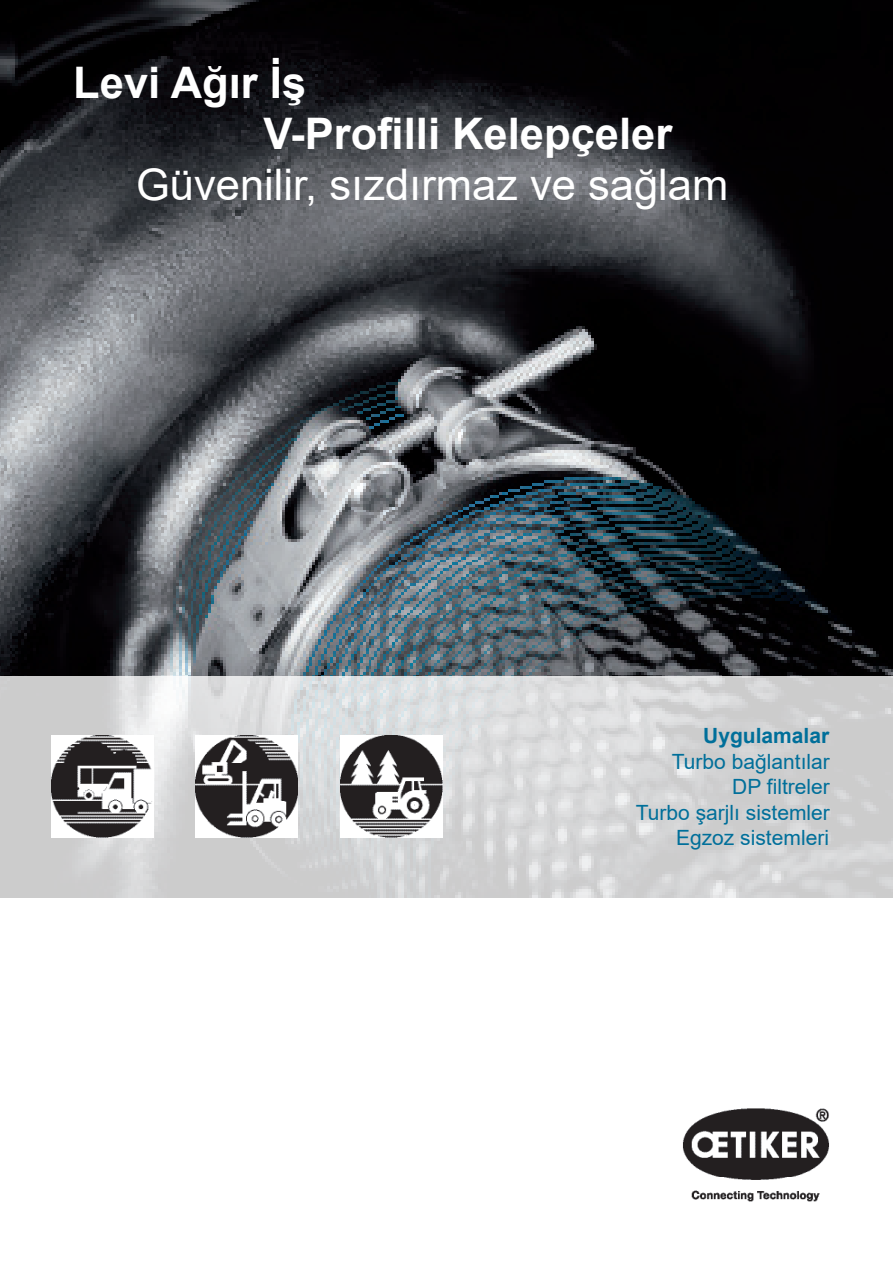
<style>
.page{position:relative;width:893px;height:1263px;background:#fff}
.page>*{position:absolute;margin:0;border:0;box-sizing:border-box;transform-origin:0 0}
.t1{font:700 43.5px/51px "Arial";color:#fff}
.t2{font:43.5px "Arial";color:#fff}
.t3{font:21px/25.5px "Arial";color:#006f9a;text-align:right}
.t4{font:700 21px "Arial";color:#006f9a}
</style>
<div class="page">
<img style="left:0;top:0;width:893px;height:676px">
<svg style="left:0;top:676px;width:893px;height:222px;background:#d4d5d6"></svg>
<img style="left:51px;top:736px;width:102px;height:102px">
<img style="left:196px;top:736px;width:102px;height:102px">
<img style="left:340px;top:736px;width:102px;height:102px">
<img style="left:683px;top:1108px;width:146px;height:94px">
<h1 class="t1" style="left:264px;top:58px;width:410px;text-indent:-190px">Levi Ağır İş<br>V-Profilli Kelepçeler</h1>
<h1 class="t2" style="left:136px;top:155px;width:594px">Güvenilir, sızdırmaz ve sağlam</h1>
<p class="t4" style="left:703px;top:721px;width:128px">Uygulamalar</p>
<p class="t3" style="left:636px;top:748px;width:196px">Turbo bağlantılar<br>DP filtreler<br>Turbo şarjlı sistemler<br>Egzoz sistemleri</p>
</div>
